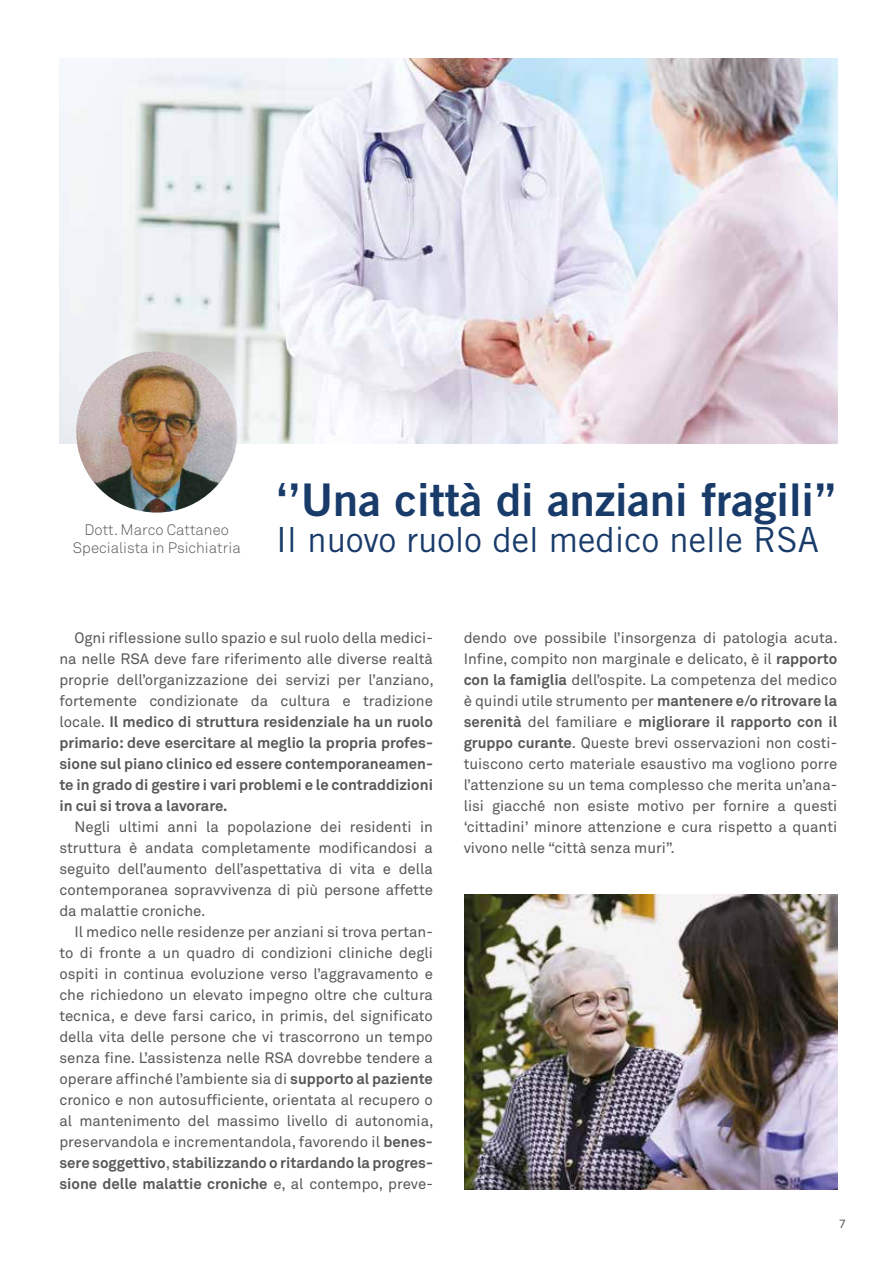
<style>
.page{position:relative;width:893px;height:1263px;background:#fff}
.page>*{position:absolute;margin:0;border:0;box-sizing:border-box;transform-origin:0 0}
.t1{font:45.15px "Trade Gothic LT Std Bd 2";color:#193b6a}
.t2{font:34.65px "Trade Gothic LT Std";color:#193b6a}
.t3{font:15px/21px "Akkurat";color:#575756;text-align:justify}
.t4{font:700 15px/21px "Akkurat";color:#575756;text-align:justify}
.t5{font:300 15px/18px "Akkurat";color:#575756;text-align:center}
.t6{font:12px "Akkurat";color:#575756}
.s1{font-weight:400}
.s2{font-weight:700}
</style>
<div class="page">
<img style="left:60px;top:59px;width:778px;height:384px">
<img style="left:464px;top:894px;width:374px;height:295px">
<img style="left:76px;top:351px;width:161px;height:162px;border-radius:81px">
<p class="t5" style="left:73px;top:521px;width:169px">Dott. Marco Cattaneo<br>Specialista in Psichiatria</p>
<h1 class="t1" style="left:276px;top:472px;width:562px">‘’Una città di anziani fragili’’</h1>
<h2 class="t2" style="left:276px;top:519px;width:545px">Il nuovo ruolo del medico nelle RSA</h2>
<p class="t4" style="left:59px;top:627px;width:376px;text-indent:15px"><span class="s1">Ogni riflessione sullo spazio e sul ruolo della medici&shy;na nelle RSA deve fare riferimento alle diverse realtà proprie dell’organizzazione dei servizi per l’anziano, fortemente condizionate da cultura e tradizione locale.</span> Il medico di struttura residenziale ha un ruolo primario: deve esercitare al meglio la propria profes&shy;sione sul piano clinico ed essere contemporaneamen&shy;te in grado di gestire i vari problemi e le contraddizioni in cui si trova a lavorare.</p>
<p class="t3" style="left:59px;top:816px;width:375px;text-indent:15px">Negli ultimi anni la popolazione dei residenti in struttura è andata completamente modificandosi a seguito dell’aumento dell’aspettativa di vita e della contemporanea sopravvivenza di più persone affette da malattie croniche.</p>
<p class="t3" style="left:59px;top:921px;width:376px;text-indent:15px">Il medico nelle residenze per anziani si trova pertan&shy;to di fronte a un quadro di condizioni cliniche degli ospiti in continua evoluzione verso l’aggravamento e che richiedono un elevato impegno oltre che cultura tecnica, e deve farsi carico, in primis, del significato della vita delle persone che vi trascorrono un tempo senza fine. L’assistenza nelle RSA dovrebbe tendere a operare affinché l’ambiente sia di <span class="s2">supporto al paziente </span>cronico e non autosufficiente, orientata al recupero o al mantenimento del massimo livello di autonomia, preservandola e incrementandola, favorendo il <span class="s2">benes&shy;sere soggettivo</span>, <span class="s2">stabilizzando o ritardando la progres&shy;sione delle malattie croniche</span> e, al contempo, preve-</p>
<p class="t3" style="left:464px;top:627px;width:376px">dendo ove possibile l’insorgenza di patologia acuta.<br>Infine, compito non marginale e delicato, è il <span class="s2">rapporto con la famiglia</span> dell’ospite. La competenza del medico è quindi utile strumento per <span class="s2">mantenere e/o ritrovare la serenità</span> del familiare e <span class="s2">migliorare il rapporto con il gruppo curante</span>. Queste brevi osservazioni non costi&shy;tuiscono certo materiale esaustivo ma vogliono porre l’attenzione su un tema complesso che merita un’ana&shy;lisi giacché non esiste motivo per fornire a questi ‘cittadini’ minore attenzione e cura rispetto a quanti vivono nelle “città senza muri”.</p>
<p class="t6" style="left:839px;top:1217px;width:8px">7</p>
</div>
